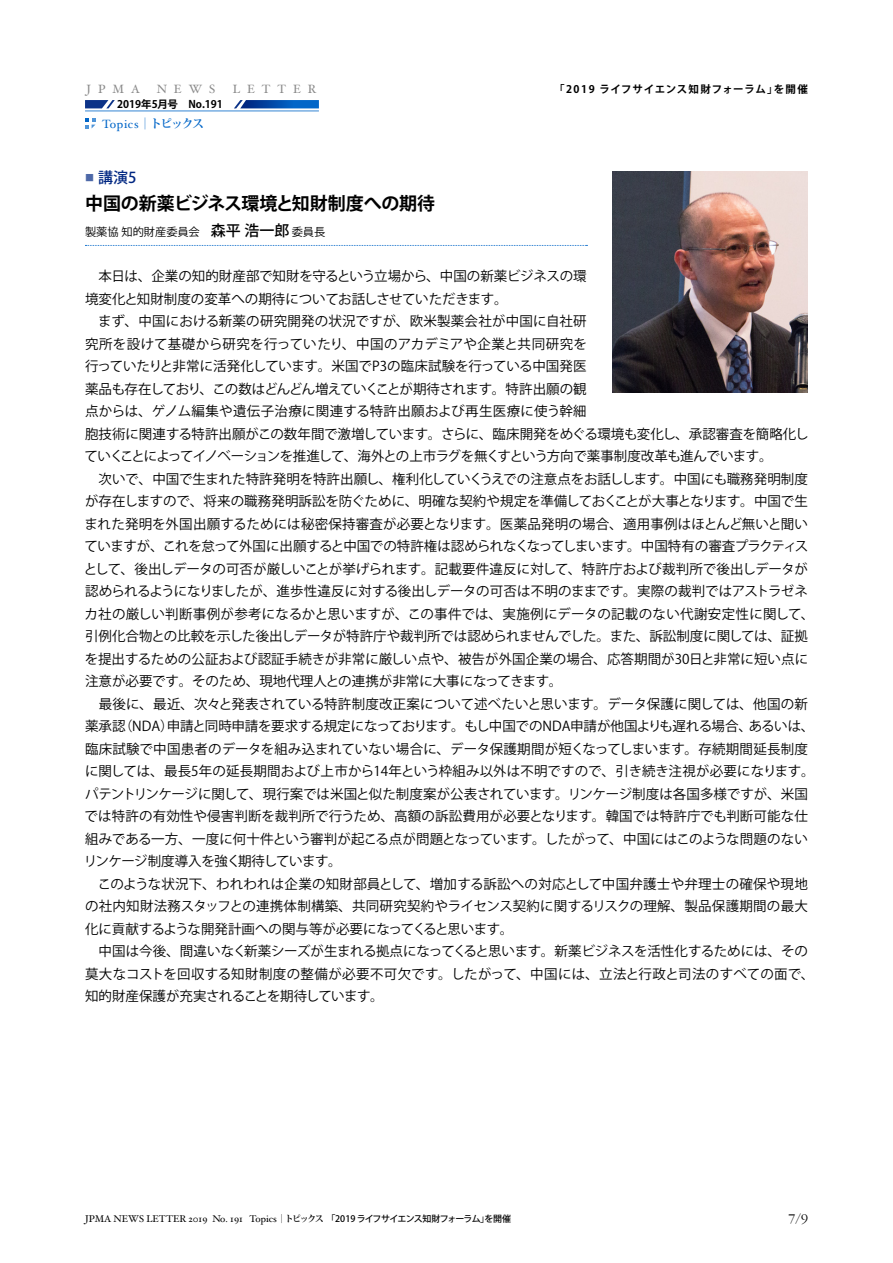
<style>
.page{position:relative;width:893px;height:1263px;background:#fff}
.page>*{position:absolute;margin:0;border:0;box-sizing:border-box;transform-origin:0 0}
.t1{font:700 18px "Koz Go Pr 6 N";letter-spacing:-.01em;color:#000}
.t2{font:500 15px "Koz Go Pr 6 N";color:#002782}
.t3{font:300 13.8px "Garamond";color:#000}
.t4{font:13.5px/22.5px "Koz Go Pr 6 N";color:#000}
.t5{font:12px "Hoefler Text";letter-spacing:.58em;color:#898989}
.t6{font:12px "Hoefler Text";letter-spacing:.05em;color:#0266c8}
.t7{font:11.25px "Koz Go Pr 6 N";color:#000}
.t8{font:700 10.5px "Koz Go Pr 6 N";letter-spacing:.08em;color:#000}
.t9{font:700 10.5px "Koz Go Pr 6 N";color:#000}
.t10{font:9.75px "Hoefler Text";color:#000}
.s1{font-family:"Koz Min Pr 6 N";font-weight:700}
.s2{font-size:9px;color:#4d68a8}
.s3{font-weight:500;font-size:15px}
.s4{font-family:"Koz Min Pro";font-size:9px}
.s5{font-family:"Koz Min Pro";font-weight:700;font-size:9px}
.s6{font-family:"Koz Go Pr 6 N";font-weight:500;font-size:9px}
</style>
<div class="page">
<svg style="left:85px;top:100px;width:30px;height:8px"></svg>
<svg style="left:234px;top:100px;width:85px;height:8px"></svg>
<hr style="left:85px;top:111px;width:234px;height:1px;background:#3585d3">
<svg style="left:85px;top:245px;width:502px;height:1px"></svg>
<img style="left:612px;top:171px;width:196px;height:221px">
<svg style="left:85px;top:118px;width:11px;height:10px"></svg>
<p class="t5" style="left:87px;top:82px;width:55px">JPMA</p>
<p class="t5" style="left:157px;top:82px;width:60px">NEWS</p>
<p class="t5" style="left:233px;top:82px;width:85px">LETTER</p>
<p class="t9" style="left:117px;top:99px;width:107px">2019年5月号　No.191</p>
<p class="t6" style="left:102px;top:116px;width:104px">Topics<span class="s1">｜トピックス</span></p>
<p class="t8" style="left:554px;top:84px;width:255px">「2019 ライフサイエンス知財フォーラム」を開催</p>
<p class="t2" style="left:85px;top:169px;width:53px"><span class="s2">■</span> 講演5</p>
<h1 class="t1" style="left:85px;top:193px;width:352px">中国の新薬ビジネス環境と知財制度への期待</h1>
<p class="t7" style="left:85px;top:225px;width:242px">製薬協 知的財産委員会　<span class="s3">森平 浩一郎</span> 委員長</p>
<p class="t4" style="left:84px;top:265px;width:732px">　本日は、企業の知的財産部で知財を守るという立場から、中国の新薬ビジネスの環<br>境変化と知財制度の変革への期待についてお話しさせていただきます。<br>　まず、中国における新薬の研究開発の状況ですが、欧米製薬会社が中国に自社研<br>究所を設けて基礎から研究を行っていたり、中国のアカデミアや企業と共同研究を<br>行っていたりと非常に活発化しています。米国でP3の臨床試験を行っている中国発医<br>薬品も存在しており、この数はどんどん増えていくことが期待されます。特許出願の観<br>点からは、ゲノム編集や遺伝子治療に関連する特許出願および再生医療に使う幹細<br>胞技術に関連する特許出願がこの数年間で激増しています。さらに、臨床開発をめぐる環境も変化し、承認審査を簡略化していくことによってイノベーションを推進して、海外との上市ラグを無くすという方向で薬事制度改革も進んでいます。<br>　次いで、中国で生まれた特許発明を特許出願し、権利化していくうえでの注意点をお話しします。中国にも職務発明制度が存在しますので、将来の職務発明訴訟を防ぐために、明確な契約や規定を準備しておくことが大事となります。中国で生まれた発明を外国出願するためには秘密保持審査が必要となります。医薬品発明の場合、適用事例はほとんど無いと聞いていますが、これを怠って外国に出願すると中国での特許権は認められなくなってしまいます。中国特有の審査プラクティスとして、後出しデータの可否が厳しいことが挙げられます。記載要件違反に対して、特許庁および裁判所で後出しデータが認められるようになりましたが、進歩性違反に対する後出しデータの可否は不明のままです。実際の裁判ではアストラゼネカ社の厳しい判断事例が参考になるかと思いますが、この事件では、実施例にデータの記載のない代謝安定性に関して、引例化合物との比較を示した後出しデータが特許庁や裁判所では認められませんでした。また、訴訟制度に関しては、証拠を提出するための公証および認証手続きが非常に厳しい点や、被告が外国企業の場合、応答期間が30日と非常に短い点に注意が必要です。そのため、現地代理人との連携が非常に大事になってきます。<br>　最後に、最近、次々と発表されている特許制度改正案について述べたいと思います。データ保護に関しては、他国の新薬承認（NDA）申請と同時申請を要求する規定になっております。もし中国でのNDA申請が他国よりも遅れる場合、あるいは、臨床試験で中国患者のデータを組み込まれていない場合に、データ保護期間が短くなってしまいます。存続期間延長制度に関しては、最長5年の延長期間および上市から14年という枠組み以外は不明ですので、引き続き注視が必要になります。パテントリンケージに関して、現行案では米国と似た制度案が公表されています。リンケージ制度は各国多様ですが、米国では特許の有効性や侵害判断を裁判所で行うため、高額の訴訟費用が必要となります。韓国では特許庁でも判断可能な仕組みである一方、一度に何十件という審判が起こる点が問題となっています。したがって、中国にはこのような問題のないリンケージ制度導入を強く期待しています。<br>　このような状況下、われわれは企業の知財部員として、増加する訴訟への対応として中国弁護士や弁理士の確保や現地の社内知財法務スタッフとの連携体制構築、共同研究契約やライセンス契約に関するリスクの理解、製品保護期間の最大化に貢献するような開発計画への関与等が必要になってくると思います。<br>　中国は今後、間違いなく新薬シーズが生まれる拠点になってくると思います。新薬ビジネスを活性化するためには、その莫大なコストを回収する知財制度の整備が必要不可欠です。したがって、中国には、立法と行政と司法のすべての面で、知的財産保護が充実されることを期待しています。</p>
<p class="t10" style="left:85px;top:1213px;width:428px">JPMA NEWS LETTER 2019 No. 191 Topics<span class="s4">｜</span><span class="s5">トピックス</span> <span class="s6">「2019 ライフサイエンス知財フォーラム」を開催</span></p>
<p class="t3" style="left:789px;top:1211px;width:21px">7/9</p>
</div>
